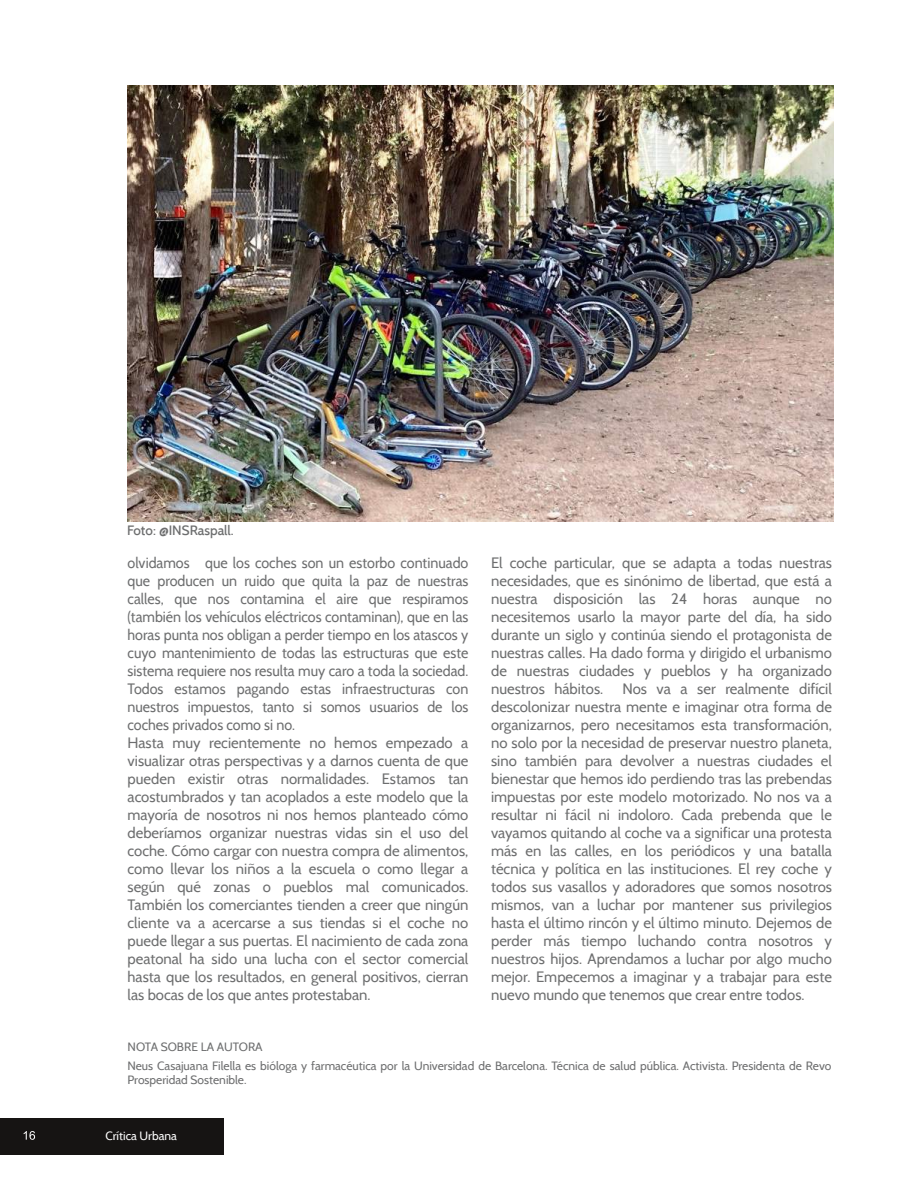
<style>
.page{position:relative;width:918px;height:1188px;background:#fff}
.page>*{position:absolute;margin:0;border:0;box-sizing:border-box;transform-origin:0 0}
.t1{font:15px/18px "Cabin";color:#6d6e6f;text-align:justify}
.t2{font:15px/18px "Cabin";color:#6d6e6f;scale:.95 1}
.t3{font:500 13.5px "Cabin";color:#6d6e6f}
.t4{font:12px/18.9px "Cabin";color:#6d6e6f}
.t5{font:12px "Cabin";color:#fff}
</style>
<div class="page">
<div style="left:0;top:1118px;width:213px;height:36px;background:#161413"></div>
<div style="left:58px;top:1118px;width:166px;height:36px;background:#161413"></div>
<svg style="left:24px;top:1131px;width:11px;height:9px"></svg>
<img style="left:128px;top:85px;width:705px;height:437px">
<p class="t3" style="left:127px;top:522px;width:108px">Foto: @INSRaspall.</p>
<p class="t2" style="left:128px;top:554px;width:360px">olvidamos que los coches son un estorbo continuado que producen un ruido que quita la paz de nuestras calles, que nos contamina el aire que respiramos (también los vehículos eléctricos contaminan), que en las horas punta nos obligan a perder tiempo en los atascos y cuyo mantenimiento de todas las estructuras que este sistema requiere nos resulta muy caro a toda la sociedad.<br>Todos estamos pagando estas infraestructuras con nuestros impuestos, tanto si somos usuarios de los coches privados como si no.<br>Hasta muy recientemente no hemos empezado a visualizar otras perspectivas y a darnos cuenta de que pueden existir otras normalidades. Estamos tan acostumbrados y tan acoplados a este modelo que la mayoría de nosotros ni nos hemos planteado cómo deberíamos organizar nuestras vidas sin el uso del coche. Cómo cargar con nuestra compra de alimentos, como llevar los niños a la escuela o como llegar a según qué zonas o pueblos mal comunicados.<br>También los comerciantes tienden a creer que ningún cliente va a acercarse a sus tiendas si el coche no puede llegar a sus puertas. El nacimiento de cada zona peatonal ha sido una lucha con el sector comercial hasta que los resultados, en general positivos, cierran las bocas de los que antes protestaban.</p>
<p class="t1" style="left:491px;top:554px;width:342px">El coche particular, que se adapta a todas nuestras necesidades, que es sinónimo de libertad, que está a nuestra disposición las 24 horas aunque no necesitemos usarlo la mayor parte del día, ha sido durante un siglo y continúa siendo el protagonista de nuestras calles. Ha dado forma y dirigido el urbanismo de nuestras ciudades y pueblos y ha organizado nuestros hábitos.</p>
<p class="t1" style="left:491px;top:680px;width:342px;text-indent:131px">Nos va a ser realmente difícil descolonizar nuestra mente e imaginar otra forma de organizarnos, pero necesitamos esta transformación, no solo por la necesidad de preservar nuestro planeta, sino también para devolver a nuestras ciudades el bienestar que hemos ido perdiendo tras las prebendas impuestas por este modelo motorizado. No nos va a resultar ni fácil ni indoloro. Cada prebenda que le vayamos quitando al coche va a significar una protesta más en las calles, en los periódicos y una batalla técnica y política en las instituciones. El rey coche y todos sus vasallos y adoradores que somos nosotros mismos, van a luchar por mantener sus privilegios hasta el último rincón y el último minuto. Dejemos de perder más tiempo luchando contra nosotros y nuestros hijos. Aprendamos a luchar por algo mucho mejor. Empecemos a imaginar y a trabajar para este nuevo mundo que tenemos que crear entre todos.</p>
<p class="t4" style="left:128px;top:1037px;width:705px">NOTA SOBRE LA AUTORA<br>Neus Casajuana Filella es bióloga y farmacéutica por la Universidad de Barcelona. Técnica de salud pública. Activista. Presidenta de Revo</p>
<p class="t4" style="left:128px;top:1071px;width:121px">Prosperidad Sostenible.</p>
<p class="t5" style="left:105px;top:1128px;width:73px">Crítica Urbana</p>
</div>
